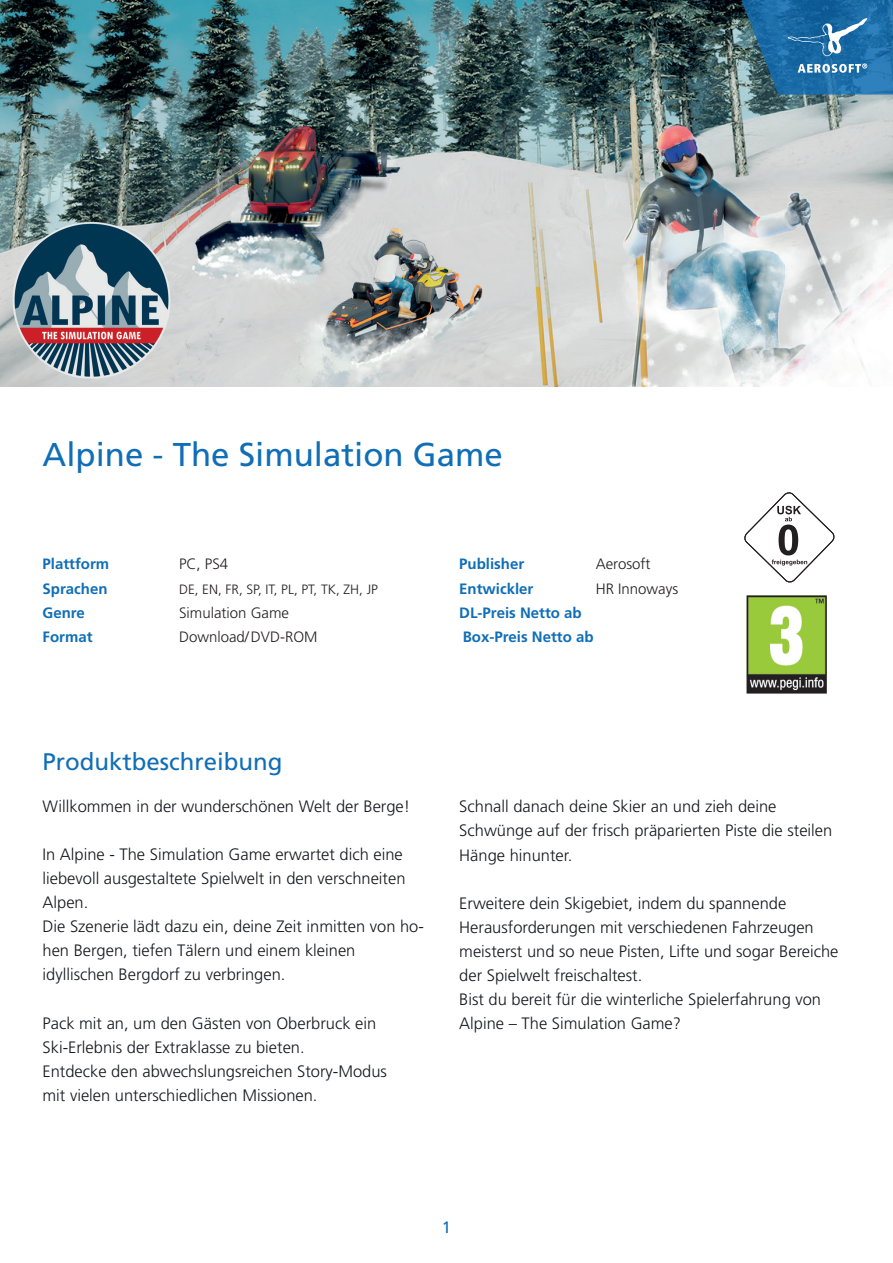
<style>
.page{position:relative;width:893px;height:1263px;background:#fff}
.page>*{position:absolute;margin:0;border:0;box-sizing:border-box;transform-origin:0 0}
.t1{font:33px "Frutiger LT";color:#106eb7}
.t2{font:24px "Frutiger LT";color:#106eb7}
.t3{font:300 16.5px/24px "Frutiger";color:#15181c}
.t4{font:16.5px "Frutiger LT";color:#106eb7}
.t5{font:700 15px/24px "Frutiger LT";color:#106eb7}
.t6{font:300 15px "Frutiger LT";color:#231f20}
.t7{font:300 13.5px "Frutiger LT";color:#231f20}
</style>
<div class="page">
<img style="left:0;top:0;width:893px;height:387px">
<svg style="left:741px;top:0;width:152px;height:95px;background:#2e75a5"></svg>
<svg style="left:744px;top:492px;width:91px;height:91px"></svg>
<img style="left:12px;top:221px;width:158px;height:158px">
<img style="left:746px;top:595px;width:80px;height:98px">
<h1 class="t1" style="left:43px;top:435px;width:462px">Alpine - The Simulation Game</h1>
<p class="t5" style="left:43px;top:552px;width:68px">Plattform</p>
<p class="t6" style="left:179px;top:556px;width:51px">PC, PS4</p>
<p class="t5" style="left:43px;top:577px;width:67px">Sprachen</p>
<p class="t7" style="left:179px;top:581px;width:200px">DE, EN, FR, SP, IT, PL, PT, TK, ZH, JP</p>
<p class="t5" style="left:43px;top:601px;width:44px">Genre</p>
<p class="t6" style="left:179px;top:604px;width:111px">Simulation Game</p>
<p class="t5" style="left:43px;top:625px;width:52px">Format</p>
<p class="t6" style="left:179px;top:629px;width:140px">Download/DVD-ROM</p>
<p class="t5" style="left:459px;top:552px;width:67px">Publisher</p>
<p class="t6" style="left:596px;top:556px;width:56px">Aerosoft</p>
<p class="t5" style="left:459px;top:577px;width:76px">Entwickler</p>
<p class="t6" style="left:596px;top:580px;width:84px">HR Innoways</p>
<p class="t5" style="left:459px;top:600px;width:136px">DL-Preis Netto ab<br>Box-Preis Netto ab</p>
<h2 class="t2" style="left:43px;top:748px;width:242px">Produktbeschreibung</h2>
<p class="t3" style="left:43px;top:795px;width:369px">Willkommen in der wunderschönen Welt der Berge!</p>
<p class="t3" style="left:43px;top:843px;width:383px">In Alpine - The Simulation Game erwartet dich eine liebevoll ausgestaltete Spielwelt in den verschneiten Alpen.<br>Die Szenerie lädt dazu ein, deine Zeit inmitten von ho&shy;hen Bergen, tiefen Tälern und einem kleinen idyllischen Bergdorf zu verbringen.</p>
<p class="t3" style="left:43px;top:1011px;width:346px">Pack mit an, um den Gästen von Oberbruck ein Ski-Erlebnis der Extraklasse zu bieten.<br>Entdecke den abwechslungsreichen Story-Modus mit vielen unterschiedlichen Missionen.</p>
<p class="t3" style="left:459px;top:795px;width:375px">Schnall danach deine Skier an und zieh deine<br>Schwünge auf der frisch präparierten Piste die steilen<br>Hänge hinunter.</p>
<p class="t3" style="left:459px;top:891px;width:381px">Erweitere dein Skigebiet, indem du spannende Herausforderungen mit verschiedenen Fahrzeugen meisterst und so neue Pisten, Lifte und sogar Bereiche der Spielwelt freischaltest.<br>Bist du bereit für die winterliche Spielerfahrung von Alpine – The Simulation Game?</p>
<p class="t4" style="left:442px;top:1217px;width:11px">1</p>
</div>
